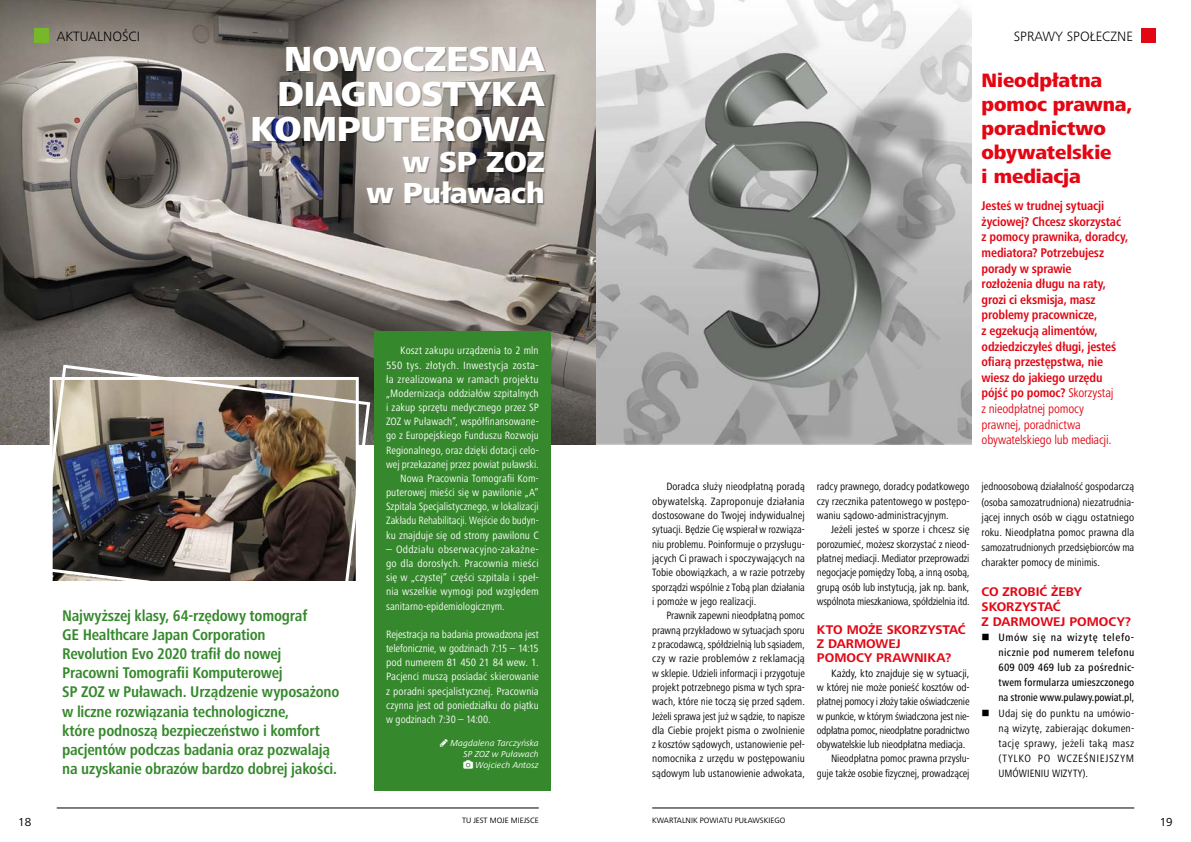
<style>
.page{position:relative;width:1191px;height:842px;background:#fff}
.page>*{position:absolute;margin:0;border:0;box-sizing:border-box;transform-origin:0 0}
.t1{font:800 36px/35px "Frutiger Next";letter-spacing:-.005em;color:#fff;text-align:right}
.t2{font:800 30px/31px "Frutiger Next";color:#fff;text-align:center}
.t3{font:800 20px/24px "Frutiger Next";letter-spacing:-.005em;color:#e30613}
.t4{font:700 condensed 16px/19.2px "Frutiger Next";letter-spacing:-.015em;color:#35882c}
.t5{font:300 14px "Frutiger Next";color:#000}
.t6{font:700 condensed 13px/15.6px "Frutiger Next";letter-spacing:-.01em;color:#e30613}
.t7{font:700 13px/14.3px "Frutiger Next";color:#e30613}
.t8{font:12px "Frutiger Next";color:#000}
.t9{font:condensed 11px/14.3px "Frutiger Next";letter-spacing:-.005em;color:#000;text-align:justify}
.t10{font:condensed 11px/14.2px "Frutiger Next";letter-spacing:.005em;color:#fff;text-align:right}
.t11{font:condensed 11px/14.3px "Frutiger Next";letter-spacing:-.005em;color:#000;text-align:justify;scale:1.04 1}
.t12{font:condensed 11px/14.2px "Frutiger Next";letter-spacing:.005em;color:#fff;text-align:justify;scale:1.04 1}
.t13{font:500 condensed 11px/15.1px "Frutiger Next";letter-spacing:.01em;color:#000;text-align:justify;scale:1.04 1}
.t14{font:condensed 11px "Frutiger Next";letter-spacing:-.025em;color:#000}
.t15{font:italic 9px/11.3px "Frutiger Next";letter-spacing:.005em;color:#fff;text-align:right}
.t16{font:8px "Frutiger Next";color:#000}
.s1{font-weight:400}
</style>
<div class="page">
<img style="left:0;top:0;width:971px;height:444px">
<div style="left:254px;top:48px;width:292px;height:157px;background:#000;opacity:.25"></div>
<div style="left:374px;top:332px;width:176px;height:459px;background:#35882c"></div>
<img style="left:37px;top:363px;width:335px;height:218px">
<hr style="left:652px;top:808px;width:482px;height:1px;background:#000">
<div style="left:1141px;top:28px;width:14px;height:15px;background:#e30613"></div>
<hr style="left:57px;top:808px;width:482px;height:1px;background:#000">
<div style="left:34px;top:28px;width:14px;height:15px;background:#76b82a"></div>
<p class="t5" style="left:57px;top:28px;width:85px">AKTUALNOŚCI</p>
<h1 class="t1" style="left:250px;top:42px;width:296px">Nowoczesna diagn ostyka komputerowa</h1>
<h2 class="t2" style="left:366px;top:147px;width:180px">w SP ZOZ<br>w Puławach</h2>
<p class="t4" style="left:62px;top:606px;width:279px">Najwyższej klasy, 64-rzędowy tomograf<br>GE Healthcare Japan Corporation<br>Revolution Evo 2020 trafił do nowej Pracowni Tomografii Komputerowej<br>SP ZOZ w Puławach. Urządzenie wyposażono w liczne rozwiązania technologiczne,<br>które podnoszą bezpieczeństwo i komfort pacjentów podczas badania oraz pozwalają na uzyskanie obrazów bardzo dobrej jakości.</p>
<p class="t10" style="left:386px;top:344px;width:154px">Koszt zakupu urządzenia to 2 mln 550 tys. złotych. I nwestycja zosta&shy;ła zrealizowana w ramach projektu „M odernizacja oddziałów szpitalnych i zakup sprzętu medycznego przez SP ZOZ w Puławach”, współfinansowane&shy;go z Europejskiego Funduszu Rozwoju Regionalnego, oraz dzięki dotacji celo&shy;wej przekazanej przez powiat puławski.<br>N owa Pracownia Tomografii Kom&shy;puterowej mieści się w pawilonie „A” Szpitala Specjalistycznego, w lokalizacji Zakładu Rehabilitacji. Wejście do budyn&shy;ku znajduje się od strony pawilonu C</p>
<p class="t12" style="left:386px;top:542px;width:148px">– Oddziału obserwacyjno-zakaźne&shy;go dla dorosłych. Pracownia mieści się w „czystej” części szpitala i speł&shy;nia wszelkie wymogi pod względem sanitarno-epidemiologicznym.</p>
<p class="t10" style="left:386px;top:627px;width:154px;text-align:justify">Rejestracja na badania prowadzona jest telefonicznie, w godzinach 7:15 – 14:15 pod numerem 81 450 21 84 wew. 1.<br>Pacjenci muszą posiadać skierowanie z poradni specjalistycznej. Pracownia czynna jest od poniedziałku do piątku w godzinach 7:30 – 14:00.</p>
<p class="t15" style="left:450px;top:737px;width:90px">Magdalena Tarczyńska<br>SP ZOZ w Puławach<br>Wojciech Antosz</p>
<p class="t8" style="left:18px;top:815px;width:15px">18</p>
<p class="t16" style="left:462px;top:816px;width:78px">TU JEST MOJE MIEJSCE</p>
<p class="t5" style="left:1013px;top:28px;width:121px">SPRAWY SPOŁECZNE</p>
<h3 class="t3" style="left:981px;top:68px;width:153px">Nieodpłatna pomoc prawna, poradnictwo obywatelskie<br>i mediacja</h3>
<p class="t6" style="left:981px;top:198px;width:148px">Jesteś w trudnej sytuacji życiowej? Chcesz skorzystać z pomocy prawnika, doradcy, mediatora? Potrzebujesz porady w sprawie<br>rozłożenia długu na raty, grozi ci eksmisja, masz problemy pracownicze,<br>z egzekucją alimentów, odziedziczyłeś długi, jesteś ofiarą przestępstwa, nie wiesz do jakiego urzędu pójść po pomoc? <span class="s1">Skorzystaj<br>z nieodpłatnej pomocy<br>prawnej, poradnictwa obywatelskiego lub mediacji.</span></p>
<p class="t9" style="left:652px;top:480px;width:154px;text-indent:14px">Doradca służy nieodpłatną poradą obywatelską. Zaproponuje działania dostosowane do Twojej indywidualnej sytuacji. Będzie Cię wspierał w rozwiąza&shy;niu problemu. Poinformuje o przysługu&shy;jących Ci prawach i spoczywających na Tobie obowiązkach, a w razie potrzeby sporządzi wspólnie z Tobą plan działania i pomoże w jego realizacji.</p>
<p class="t9" style="left:652px;top:608px;width:154px;text-indent:14px">Prawnik zapewni nieodpłatną pomoc prawną przykładowo w sytuacjach sporu z pracodawcą, spółdzielnią lub sąsiadem, czy w razie problemów z reklamacją w sklepie. Udzieli informacji i przygotuje projekt potrzebnego pisma w tych spra&shy;wach, które nie toczą się przed sądem.<br>Jeżeli sprawa jest już w sądzie, to napisze dla Ciebie projekt pisma o zwolnienie z kosztów sądowych, ustanowienie peł&shy;nomocnika z urzędu w postępowaniu sądowym lub ustanowienie adwokata,</p>
<p class="t9" style="left:817px;top:480px;width:154px">radcy prawnego, doradcy podatkowego czy rzecznika patentowego w postępo&shy;waniu sądowo-administracyjnym.</p>
<p class="t11" style="left:817px;top:523px;width:148px;text-indent:14px">Jeżeli jesteś w sporze i chcesz się porozumieć, możesz skorzystać z nieod&shy;płatnej mediacji. Mediator przeprowadzi negocjacje pomiędzy Tobą, a inną osobą, grupą osób lub instytucją, jak np. bank, wspólnota mieszkaniowa, spółdzielnia itd.</p>
<p class="t7" style="left:817px;top:622px;width:150px">KTO MOŻE SKORZYSTAĆ<br>Z DARMOWEJ<br>POMOCY PRAWNIKA?</p>
<p class="t11" style="left:831px;top:666px;width:135px">Każdy, kto znajduje się w sytuacji,</p>
<p class="t9" style="left:817px;top:680px;width:154px">w której nie może ponieść kosztów od-</p>
<p class="t9" style="left:817px;top:694px;width:154px">płatnej pomocy i złoży takie oświadczenie</p>
<p class="t9" style="left:817px;top:709px;width:154px">w punkcie, w którym świadczona jest nie-</p>
<p class="t9" style="left:817px;top:723px;width:154px">odpłatna pomoc, nieodpłatne poradnictwo</p>
<p class="t14" style="left:817px;top:738px;width:150px">obywatelskie lub nieodpłatna mediacja.</p>
<p class="t9" style="left:831px;top:752px;width:140px">N ieodpłatna pomoc prawna przysłu-</p>
<p class="t9" style="left:817px;top:766px;width:154px">guje także osobie fizycznej, prowadzącej</p>
<p class="t9" style="left:981px;top:479px;width:154px;line-height:15.1px">jednoosobową działalność gospodarczą (osoba samozatrudniona) niezatrudnia&shy;jącej innych osób w ciągu ostatniego roku. N ieodpłatna pomoc prawna dla samozatrudnionych przedsiębiorców ma charakter pomocy de minimis.</p>
<p class="t7" style="left:981px;top:584px;width:151px;line-height:15.1px">CO ZROBIĆ ŻEBY<br>SKORZYSTAĆ<br>Z DARMOWEJ POMOCY?</p>
<p class="t13" style="left:998px;top:630px;width:132px">Umów się na wizytę telefo&shy;nicznie pod numerem telefonu 609 009 469 lub za pośrednic&shy;twem formularza umieszczonego na stronie www.pulawy.powiat.pl,</p>
<p class="t11" style="left:998px;top:705px;width:132px;line-height:15.1px">Udaj się do punktu na umówio&shy;ną wizytę, zabierając dokumen&shy;tację sprawy, jeżeli taką masz (TYLKO</p>
<p class="t11" style="left:1038px;top:751px;width:45px">PO WCZEŚNIEJ</p>
<p class="t11" style="left:1109px;top:751px;width:19px">SZYM</p>
<p class="t9" style="left:998px;top:766px;width:27px">UM ÓWIENIU</p>
<p class="t9" style="left:1052px;top:766px;width:37px">WIZYTY).</p>
<p class="t16" style="left:652px;top:816px;width:135px">KWARTALNIK POWIATU PUŁAWSKIEGO</p>
<p class="t8" style="left:1159px;top:815px;width:15px">19</p>
</div>
